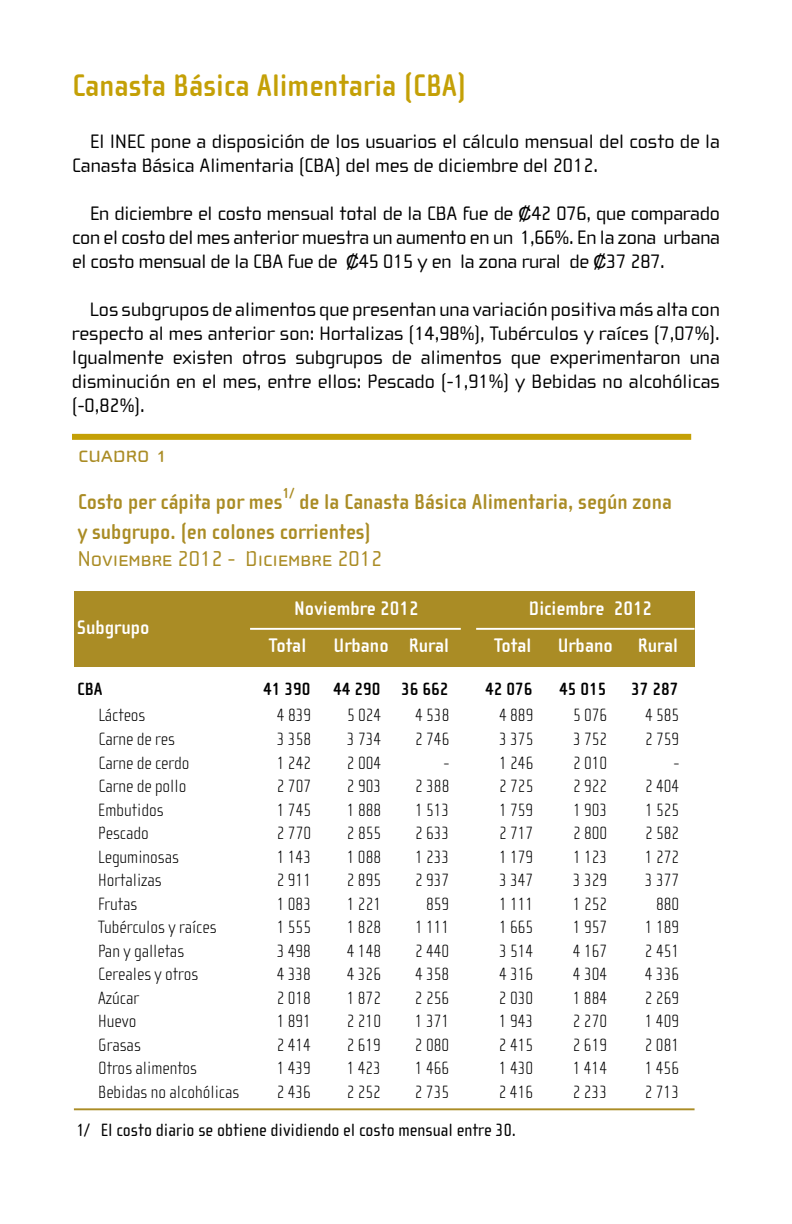
<style>
.page{position:relative;width:792px;height:1224px;background:#fff}
.page>*{position:absolute;margin:0;border:0;box-sizing:border-box;transform-origin:0 0}
.t1{font:700 32px "Cholla Sans";color:#c4a006}
.t2{font:24px "Cholla Unicase";color:#aa8c25}
.t3{font:700 22px/29.8px "Cholla Sans";color:#aa8c25}
.t4{font:22px "Cholla Wide Small Caps";color:#aa8c25}
.t5{font:700 20.2px/37.4px "Cholla Sans";color:#fff}
.t6{font:20px/24px "Cholla Wide";color:#000;text-align:justify}
.t7{font:100 18.2px "Cholla Sans";color:#000}
.t8{font:18.2px "Cholla Sans";color:#000}
.t9{font:700 18.2px "Cholla Sans";color:#000}
.t10{font:700 14.8px "Cholla Sans";color:#aa8c25}
.s1{font-family:"Helvetica";font-size:18px}
.s2{color:#aa8c25}
</style>
<div class="page">
<div style="left:74px;top:591px;width:177px;height:38px;background:#aa8c25"></div>
<div style="left:250px;top:591px;width:211px;height:38px;background:#aa8c25"></div>
<div style="left:460px;top:591px;width:17px;height:38px;background:#aa8c25"></div>
<div style="left:476px;top:591px;width:219px;height:38px;background:#aa8c25"></div>
<div style="left:74px;top:629px;width:403px;height:38px;background:#aa8c25"></div>
<div style="left:476px;top:629px;width:219px;height:38px;background:#aa8c25"></div>
<hr style="left:250px;top:628px;width:211px;height:2px;background:#fff">
<hr style="left:476px;top:628px;width:219px;height:2px;background:#fff">
<hr style="left:74px;top:1108px;width:621px;height:2px;background:#aa8c25">
<div style="left:72px;top:434px;width:619px;height:6px;background:#c4a006"></div>
<h1 class="t1" style="left:72px;top:68px;width:396px">Canasta Básica Alimentaria (CBA)</h1>
<p class="t6" style="left:72px;top:130px;width:650px;text-indent:18px">El INEC pone a disposición de los usuarios el cálculo mensual del costo de la<br>Canasta Básica Alimentaria (CBA) del mes de diciembre del 2012.</p>
<p class="t6" style="left:72px;top:202px;width:650px;text-indent:18px">En diciembre el costo mensual total de la CBA fue de <span class="s1">₡</span>42 076, que comparado con el costo del mes anterior muestra un aumento en un 1,66%. En la zona urbana el costo mensual de la CBA fue de <span class="s1">₡</span>45 015 y en la zona rural de <span class="s1">₡</span>37 287.</p>
<p class="t6" style="left:72px;top:298px;width:650px;text-indent:18px">Los subgrupos de alimentos que presentan una variación positiva más alta con respecto al mes anterior son: Hortalizas (14,98%), Tubérculos y raíces (7,07%).<br>Igualmente existen otros subgrupos de alimentos que experimentaron una disminución en el mes, entre ellos: Pescado (-1,91%) y Bebidas no alcohólicas (-0,82%).</p>
<h2 class="t2" style="left:78px;top:444px;width:91px">CUADRO 1</h2>
<p class="t3" style="left:78px;top:487px;width:206px">Costo per cápita por mes</p>
<p class="t10" style="left:282px;top:485px;width:13px">1/</p>
<p class="t3" style="left:78px;top:487px;width:596px;text-indent:222px">de la Canasta Básica Alimentaria, según zona y subgrupo. (en colones corrientes)</p>
<p class="t4" style="left:78px;top:547px;width:306px">Noviembre 2012 - Diciembre 2012</p>
<p class="t5" style="left:77px;top:609px;width:74px">Subgrupo</p>
<p class="t5" style="left:409px;top:590px;width:42px;text-indent:-115px">Noviembre 2012<br>Rural</p>
<p class="t5" style="left:269px;top:627px;width:38px">Total</p>
<p class="t5" style="left:334px;top:627px;width:57px">Urbano</p>
<p class="t5" style="left:494px;top:590px;width:159px;text-indent:35px">Diciembre<span class="s2">.</span> 2012<br>Total</p>
<p class="t5" style="left:558px;top:627px;width:122px">Urbano Rural</p>
<p class="t9" style="left:77px;top:679px;width:27px">CBA</p>
<p class="t9" style="left:263px;top:679px;width:187px">41 390 44 290 36 662</p>
<p class="t9" style="left:485px;top:679px;width:49px">42 076</p>
<p class="t9" style="left:559px;top:679px;width:49px">45 015</p>
<p class="t9" style="left:631px;top:679px;width:49px">37 287</p>
<p class="t7" style="left:98px;top:705px;width:49px">Lácteos</p>
<p class="t7" style="left:277px;top:705px;width:36px">4 839</p>
<p class="t7" style="left:347px;top:705px;width:36px">5 024</p>
<p class="t7" style="left:415px;top:705px;width:36px">4 538</p>
<p class="t7" style="left:499px;top:705px;width:36px">4 889</p>
<p class="t7" style="left:573px;top:705px;width:36px">5 076</p>
<p class="t7" style="left:645px;top:705px;width:36px">4 585</p>
<p class="t7" style="left:98px;top:729px;width:78px">Carne de res</p>
<p class="t7" style="left:277px;top:729px;width:36px">3 358</p>
<p class="t7" style="left:347px;top:729px;width:36px">3 734</p>
<p class="t7" style="left:415px;top:729px;width:36px">2 746</p>
<p class="t7" style="left:499px;top:729px;width:36px">3 375</p>
<p class="t7" style="left:573px;top:729px;width:36px">3 752</p>
<p class="t7" style="left:645px;top:729px;width:36px">2 759</p>
<p class="t7" style="left:98px;top:753px;width:93px">Carne de cerdo</p>
<p class="t7" style="left:277px;top:753px;width:36px">1 242</p>
<p class="t7" style="left:347px;top:753px;width:36px">2 004</p>
<p class="t7" style="left:443px;top:753px;width:8px">-</p>
<p class="t7" style="left:499px;top:753px;width:36px">1 246</p>
<p class="t7" style="left:573px;top:753px;width:36px">2 010</p>
<p class="t7" style="left:673px;top:753px;width:8px">-</p>
<p class="t7" style="left:98px;top:776px;width:90px">Carne de pollo</p>
<p class="t7" style="left:277px;top:776px;width:36px">2 707</p>
<p class="t7" style="left:347px;top:776px;width:36px">2 903</p>
<p class="t7" style="left:415px;top:776px;width:36px">2 388</p>
<p class="t7" style="left:499px;top:776px;width:36px">2 725</p>
<p class="t7" style="left:573px;top:776px;width:36px">2 922</p>
<p class="t7" style="left:645px;top:776px;width:36px">2 404</p>
<p class="t7" style="left:98px;top:800px;width:67px">Embutidos</p>
<p class="t7" style="left:277px;top:800px;width:36px">1 745</p>
<p class="t7" style="left:347px;top:800px;width:36px">1 888</p>
<p class="t7" style="left:415px;top:800px;width:36px">1 513</p>
<p class="t7" style="left:499px;top:800px;width:36px">1 759</p>
<p class="t7" style="left:573px;top:800px;width:36px">1 903</p>
<p class="t7" style="left:645px;top:800px;width:36px">1 525</p>
<p class="t7" style="left:98px;top:823px;width:52px">Pescado</p>
<p class="t7" style="left:277px;top:823px;width:36px">2 770</p>
<p class="t7" style="left:347px;top:823px;width:36px">2 855</p>
<p class="t7" style="left:415px;top:823px;width:36px">2 633</p>
<p class="t7" style="left:499px;top:823px;width:36px">2 717</p>
<p class="t7" style="left:573px;top:823px;width:36px">2 800</p>
<p class="t7" style="left:645px;top:823px;width:36px">2 582</p>
<p class="t7" style="left:98px;top:847px;width:82px">Leguminosas</p>
<p class="t7" style="left:277px;top:847px;width:36px">1 143</p>
<p class="t7" style="left:347px;top:847px;width:36px">1 088</p>
<p class="t7" style="left:415px;top:847px;width:36px">1 233</p>
<p class="t7" style="left:499px;top:847px;width:36px">1 179</p>
<p class="t7" style="left:573px;top:847px;width:36px">1 123</p>
<p class="t7" style="left:645px;top:847px;width:36px">1 272</p>
<p class="t7" style="left:98px;top:870px;width:65px">Hortalizas</p>
<p class="t7" style="left:277px;top:870px;width:36px">2 911</p>
<p class="t7" style="left:347px;top:870px;width:36px">2 895</p>
<p class="t7" style="left:415px;top:870px;width:36px">2 937</p>
<p class="t7" style="left:499px;top:870px;width:36px">3 347</p>
<p class="t7" style="left:573px;top:870px;width:36px">3 329</p>
<p class="t7" style="left:645px;top:870px;width:36px">3 377</p>
<p class="t7" style="left:98px;top:894px;width:41px">Frutas</p>
<p class="t7" style="left:277px;top:894px;width:36px">1 083</p>
<p class="t7" style="left:347px;top:894px;width:36px">1 221</p>
<p class="t7" style="left:426px;top:894px;width:25px">859</p>
<p class="t7" style="left:499px;top:894px;width:36px">1 111</p>
<p class="t7" style="left:573px;top:894px;width:36px">1 252</p>
<p class="t7" style="left:656px;top:894px;width:25px">880</p>
<p class="t7" style="left:98px;top:917px;width:120px">Tubérculos y raíces</p>
<p class="t7" style="left:277px;top:917px;width:36px">1 555</p>
<p class="t7" style="left:347px;top:917px;width:36px">1 828</p>
<p class="t7" style="left:415px;top:917px;width:36px">1 111</p>
<p class="t7" style="left:499px;top:917px;width:36px">1 665</p>
<p class="t7" style="left:573px;top:917px;width:36px">1 957</p>
<p class="t7" style="left:645px;top:917px;width:36px">1 189</p>
<p class="t7" style="left:98px;top:941px;width:88px">Pan y galletas</p>
<p class="t7" style="left:277px;top:941px;width:36px">3 498</p>
<p class="t7" style="left:347px;top:941px;width:36px">4 148</p>
<p class="t7" style="left:415px;top:941px;width:36px">2 440</p>
<p class="t7" style="left:499px;top:941px;width:36px">3 514</p>
<p class="t7" style="left:573px;top:941px;width:36px">4 167</p>
<p class="t7" style="left:645px;top:941px;width:36px">2 451</p>
<p class="t7" style="left:98px;top:964px;width:102px">Cereales y otros</p>
<p class="t7" style="left:277px;top:964px;width:36px">4 338</p>
<p class="t7" style="left:347px;top:964px;width:36px">4 326</p>
<p class="t7" style="left:415px;top:964px;width:36px">4 358</p>
<p class="t7" style="left:499px;top:964px;width:36px">4 316</p>
<p class="t7" style="left:573px;top:964px;width:36px">4 304</p>
<p class="t7" style="left:645px;top:964px;width:36px">4 336</p>
<p class="t7" style="left:98px;top:988px;width:43px">Azúcar</p>
<p class="t7" style="left:277px;top:988px;width:36px">2 018</p>
<p class="t7" style="left:347px;top:988px;width:36px">1 872</p>
<p class="t7" style="left:415px;top:988px;width:36px">2 256</p>
<p class="t7" style="left:499px;top:988px;width:36px">2 030</p>
<p class="t7" style="left:573px;top:988px;width:36px">1 884</p>
<p class="t7" style="left:645px;top:988px;width:36px">2 269</p>
<p class="t7" style="left:98px;top:1011px;width:40px">Huevo</p>
<p class="t7" style="left:277px;top:1011px;width:36px">1 891</p>
<p class="t7" style="left:347px;top:1011px;width:36px">2 210</p>
<p class="t7" style="left:415px;top:1011px;width:36px">1 371</p>
<p class="t7" style="left:499px;top:1011px;width:36px">1 943</p>
<p class="t7" style="left:573px;top:1011px;width:36px">2 270</p>
<p class="t7" style="left:645px;top:1011px;width:36px">1 409</p>
<p class="t7" style="left:98px;top:1035px;width:44px">Grasas</p>
<p class="t7" style="left:277px;top:1035px;width:36px">2 414</p>
<p class="t7" style="left:347px;top:1035px;width:36px">2 619</p>
<p class="t7" style="left:415px;top:1035px;width:36px">2 080</p>
<p class="t7" style="left:499px;top:1035px;width:36px">2 415</p>
<p class="t7" style="left:573px;top:1035px;width:36px">2 619</p>
<p class="t7" style="left:645px;top:1035px;width:36px">2 081</p>
<p class="t7" style="left:98px;top:1058px;width:101px">Otros alimentos</p>
<p class="t7" style="left:277px;top:1058px;width:36px">1 439</p>
<p class="t7" style="left:347px;top:1058px;width:36px">1 423</p>
<p class="t7" style="left:415px;top:1058px;width:36px">1 466</p>
<p class="t7" style="left:499px;top:1058px;width:36px">1 430</p>
<p class="t7" style="left:573px;top:1058px;width:36px">1 414</p>
<p class="t7" style="left:645px;top:1058px;width:36px">1 456</p>
<p class="t7" style="left:98px;top:1082px;width:143px">Bebidas no alcohólicas</p>
<p class="t7" style="left:277px;top:1082px;width:36px">2 436</p>
<p class="t7" style="left:347px;top:1082px;width:36px">2 252</p>
<p class="t7" style="left:415px;top:1082px;width:36px">2 735</p>
<p class="t7" style="left:499px;top:1082px;width:36px">2 416</p>
<p class="t7" style="left:573px;top:1082px;width:36px">2 233</p>
<p class="t7" style="left:645px;top:1082px;width:36px">2 713</p>
<p class="t8" style="left:77px;top:1120px;width:441px">1/ El costo diario se obtiene dividiendo el costo mensual entre 30.</p>
</div>
